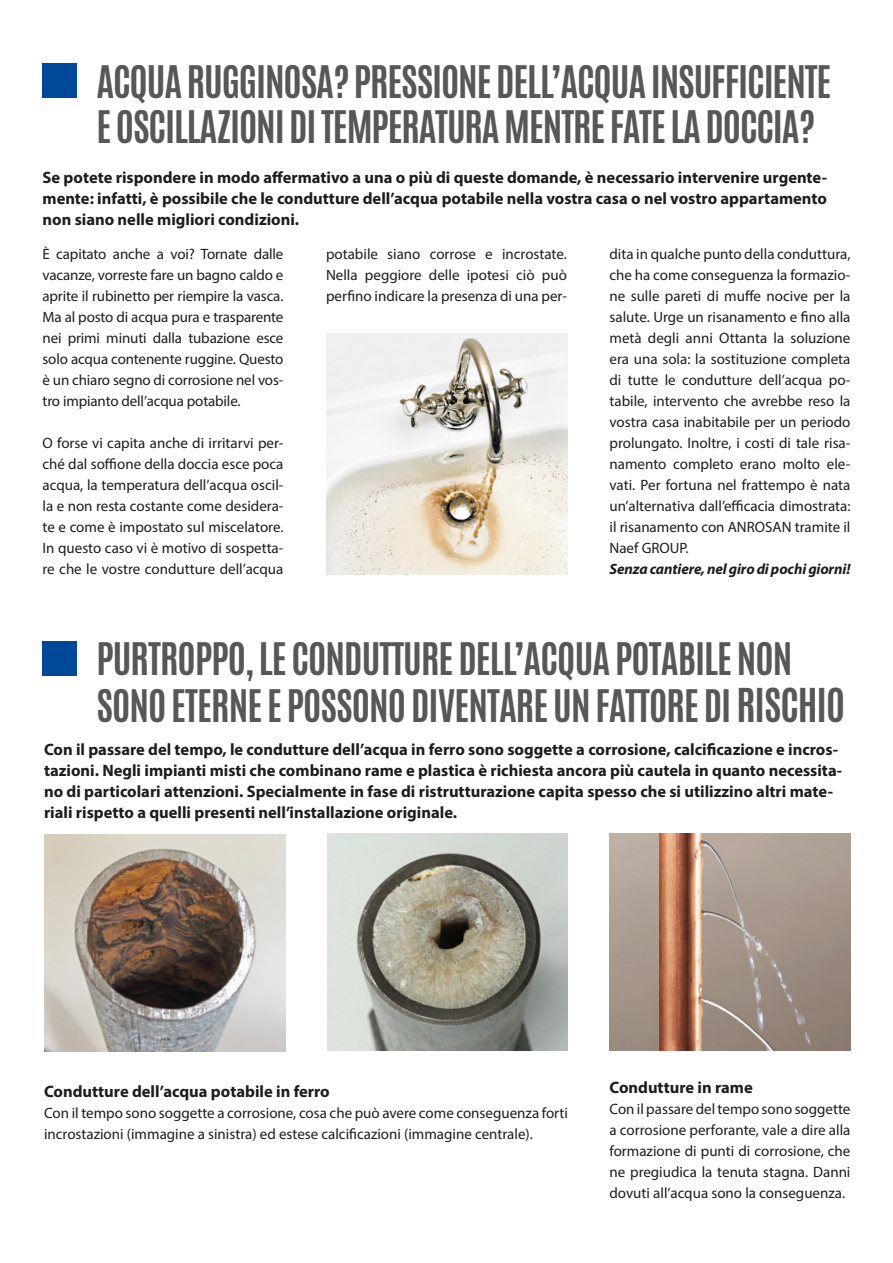
<style>
.page{position:relative;width:893px;height:1263px;background:#fff}
.page>*{position:absolute;margin:0;border:0;box-sizing:border-box;transform-origin:0 0}
.Titel_Antonio_versal{font:700 37.5px/46.8px "Antonio";letter-spacing:-.03em;color:#575756}
.FLIESS_TITEL_MYRIAD{font:700 16.5px/21px "Myriad Pro";color:#1d1d1b}
.FLIESS_MYRIAD_10P{font:15px/21px "Myriad Pro";color:#1d1d1b;text-align:justify}
.FLIESS_MYRIAD_10P-2{font:italic 700 15px "Myriad Pro";letter-spacing:-.01em;color:#1d1d1b}
.s1{font-size:39px}
</style>
<div class="page">
<div style="left:43px;top:641px;width:34px;height:34px;background:#00499a"></div>
<img style="left:44px;top:834px;width:241px;height:217px">
<img style="left:327px;top:834px;width:241px;height:217px">
<img style="left:609px;top:834px;width:241px;height:217px">
<div style="left:43px;top:64px;width:34px;height:34px;background:#00499a"></div>
<img style="left:326px;top:333px;width:241px;height:241px">
<p class="Titel_Antonio_versal" style="left:97px;top:60px;width:736px;line-height:45px">ACQUA RUGGINOSA? PRESSIONE DELL’ACQUA INSUFFICIENTE<br>E OSCILLAZIONI DI TEMPERATURA MENTRE FATE LA DOCCIA?</p>
<p class="FLIESS_TITEL_MYRIAD" style="left:43px;top:166px;width:786px;text-align:justify">Se potete rispondere in modo affermativo a una o più di queste domande, è necessario intervenire urgente&shy;mente: infatti, è possibile che le condutture dell’acqua potabile nella vostra casa o nel vostro appartamento non siano nelle migliori condizioni.</p>
<p class="FLIESS_MYRIAD_10P" style="left:43px;top:243px;width:242px">È capitato anche a voi? Tornate dalle vacanze, vorreste fare un bagno caldo e aprite il rubinetto per riempire la vasca.<br>Ma al posto di acqua pura e trasparente nei primi minuti dalla tubazione esce solo acqua contenente ruggine. Questo è un chiaro segno di corrosione nel vos&shy;tro impianto dell’acqua potabile.</p>
<p class="FLIESS_MYRIAD_10P" style="left:43px;top:432px;width:242px">O forse vi capita anche di irritarvi per&shy;ché dal soffione della doccia esce poca acqua, la temperatura dell’acqua oscil&shy;la e non resta costante come desidera&shy;te e come è impostato sul miscelatore.<br>In questo caso vi è motivo di sospetta&shy;re che le vostre condutture dell’acqua</p>
<p class="FLIESS_MYRIAD_10P" style="left:326px;top:243px;width:242px">potabile siano corrose e incrostate.<br>Nella peggiore delle ipotesi ciò può perfino indicare la presenza di una per-</p>
<p class="FLIESS_MYRIAD_10P" style="left:609px;top:243px;width:242px">dita in qualche punto della conduttura, che ha come conseguenza la formazio&shy;ne sulle pareti di muffe nocive per la salute. Urge un risanamento e fino alla metà degli anni Ottanta la soluzione era una sola: la sostituzione completa di tutte le condutture dell’acqua po&shy;tabile, intervento che avrebbe reso la vostra casa inabitabile per un periodo prolungato. Inoltre, i costi di tale risa&shy;namento completo erano molto ele&shy;vati. Per fortuna nel frattempo è nata un’alternativa dall’efficacia dimostrata: il risanamento con ANROSAN tramite il Naef GROUP.</p>
<p class="FLIESS_MYRIAD_10P-2" style="left:609px;top:559px;width:242px">Senza cantiere, nel giro di pochi giorni!</p>
<p class="Titel_Antonio_versal" style="left:97px;top:636px;width:750px">PURTROPPO, LE CONDUTTURE DELL’ACQUA POTABILE NON<br>SONO ETERNE E POSSONO DIVENTARE UN FATTORE DI <span class="s1">RISCHIO</span></p>
<p class="FLIESS_TITEL_MYRIAD" style="left:44px;top:738px;width:799px">Con il passare del tempo, le condutture dell’acqua in ferro sono soggette a corrosione, calcificazione e incros&shy;tazioni. Negli impianti misti che combinano rame e plastica è richiesta ancora più cautela in quanto necessita&shy;no di particolari attenzioni. Specialmente in fase di ristrutturazione capita spesso che si utilizzino altri mate&shy;riali rispetto a quelli presenti nell’installazione originale.</p>
<p class="FLIESS_TITEL_MYRIAD" style="left:44px;top:1080px;width:287px">Condutture dell’acqua potabile in ferro</p>
<p class="FLIESS_MYRIAD_10P" style="left:44px;top:1102px;width:525px">Con il tempo sono soggette a corrosione, cosa che può avere come conseguenza forti incrostazioni (immagine a sinistra) ed estese calcificazioni (immagine centrale).</p>
<p class="FLIESS_TITEL_MYRIAD" style="left:609px;top:1076px;width:145px">Condutture in rame</p>
<p class="FLIESS_MYRIAD_10P" style="left:609px;top:1098px;width:242px">Con il passare del tempo sono soggette a corrosione perforante, vale a dire alla formazione di punti di corrosione, che ne pregiudica la tenuta stagna. Danni dovuti all’acqua sono la conseguenza.</p>
</div>
